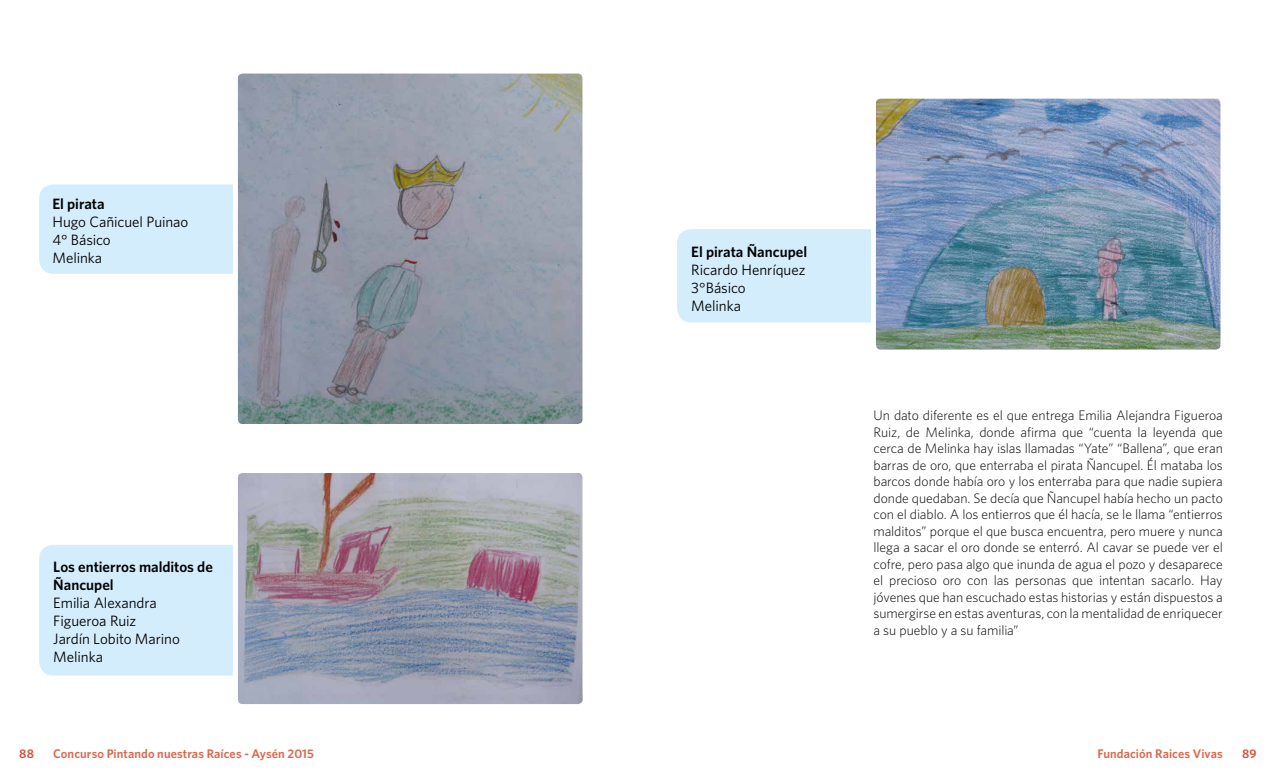
<style>
.page{position:relative;width:1276px;height:780px;background:#fff}
.page>*{position:absolute;margin:0;border:0;box-sizing:border-box;transform-origin:0 0}
.t1{font:15px/18px "Whitney";letter-spacing:-.005em;color:#000}
.t2{font:600 15px/18px "Whitney";letter-spacing:-.005em;color:#000}
.t3{font:300 13.75px/16.5px "Whitney";letter-spacing:-.005em;color:#000;text-align:justify}
.t4{font:600 12.5px "Whitney";letter-spacing:.005em;color:#dc674c}
.t5{font:600 12.5px "Whitney";color:#d74f38}
</style>
<div class="page">
<div style="left:39px;top:184px;width:533px;height:90px;background:#d4edfc;border-radius:14px"></div>
<img style="left:239px;top:75px;width:342px;height:348px">
<div style="left:233px;top:69px;width:354px;height:360px;border:5px solid #fff;border-radius:7px"></div>
<div style="left:39px;top:544px;width:533px;height:131px;background:#d4edfc;border-radius:14px"></div>
<img style="left:239px;top:474px;width:342px;height:229px">
<div style="left:233px;top:468px;width:354px;height:241px;border:5px solid #fff;border-radius:7px"></div>
<div style="left:677px;top:229px;width:533px;height:93px;background:#d4edfc;border-radius:14px"></div>
<img style="left:877px;top:100px;width:342px;height:248px">
<div style="left:871px;top:94px;width:354px;height:260px;border:5px solid #fff;border-radius:7px"></div>
<p class="t2" style="left:52px;top:195px;width:54px">El pirata</p>
<p class="t1" style="left:52px;top:213px;width:137px">Hugo Cañicuel Puinao<br>4° Básico<br>Melinka</p>
<p class="t2" style="left:53px;top:557px;width:161px">Los entierros malditos de<br>Ñancupel</p>
<p class="t1" style="left:53px;top:593px;width:128px">Emilia Alexandra<br>Figueroa Ruiz<br>Jardín Lobito Marino<br>Melinka</p>
<p class="t2" style="left:691px;top:242px;width:117px">El pirata Ñancupel</p>
<p class="t1" style="left:691px;top:260px;width:116px">Ricardo Henríquez<br>3°Básico<br>Melinka</p>
<p class="t3" style="left:873px;top:407px;width:351px">Un dato diferente es el que entrega Emilia Alejandra Figueroa Ruiz, de Melinka, donde afirma que “cuenta la leyenda que cerca de Melinka hay islas llamadas “Yate” “Ballena”, que eran barras de oro, que enterraba el pirata Ñancupel. Él mataba los barcos donde había oro y los enterraba para que nadie supiera donde quedaban. Se decía que Ñancupel había hecho un pacto con el diablo. A los entierros que él hacía, se le llama “entierros malditos” porque el que busca encuentra, pero muere y nunca llega a sacar el oro donde se enterró. Al cavar se puede ver el cofre, pero pasa algo que inunda de agua el pozo y desaparece el precioso oro con las personas que intentan sacarlo. Hay jóvenes que han escuchado estas historias y están dispuestos a sumergirse en estas aventuras, con la mentalidad de enriquecer a su pueblo y a su familia”</p>
<p class="t5" style="left:19px;top:746px;width:16px">88</p>
<p class="t4" style="left:53px;top:746px;width:262px">Concurso Pintando nuestras Raíces - Aysén 2015</p>
<p class="t4" style="left:1097px;top:746px;width:127px">Fundación Raices Vivas</p>
<p class="t5" style="left:1242px;top:746px;width:16px">89</p>
</div>
